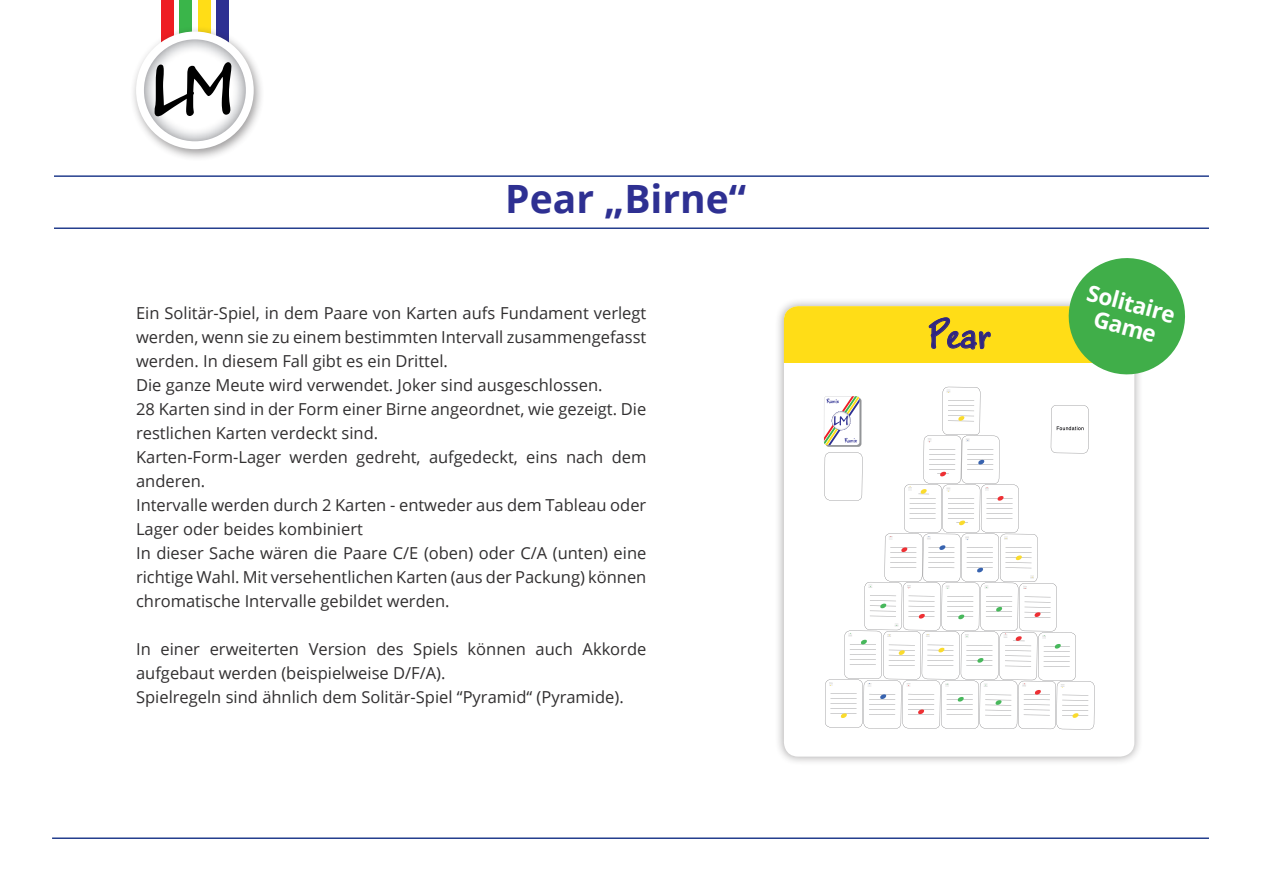
<style>
.page{position:relative;width:1263px;height:893px;background:#fff}
.page>*{position:absolute;margin:0;border:0;box-sizing:border-box;transform-origin:0 0}
.t1{font:700 39px "Open Sans";color:#2e3092}
.t2{font:700 33.6px "Jakob CTT";color:#302682}
.t3{font:700 22.5px/24px "Open Sans";color:#fff;text-align:center}
.t4{font:16.5px/24px "Open Sans";color:#312f30}
</style>
<div class="page">
<hr style="left:52px;top:837px;width:1157px;height:2px;background:#253f8e">
<hr style="left:54px;top:227px;width:1155px;height:2px;background:#253f8e">
<hr style="left:54px;top:175px;width:1155px;height:2px;background:#253f8e">
<div style="left:216px;top:0;width:13px;height:123px;background:#2e3092"></div>
<div style="left:198px;top:0;width:12px;height:123px;background:#ffdd17"></div>
<div style="left:180px;top:0;width:12px;height:123px;background:#3ab54a"></div>
<div style="left:161px;top:0;width:12px;height:123px;background:#ee1d23"></div>
<div style="left:129px;top:26px;width:136px;height:136px;background:#231f20;opacity:.45"></div>
<div style="left:136px;top:32px;width:118px;height:117px;background:#fff;border-radius:50%"></div>
<img style="left:144px;top:39px;width:102px;height:102px">
<svg style="left:155px;top:62px;width:76px;height:55px"></svg>
<div style="left:774px;top:297px;width:369px;height:468px;background:#231f20;opacity:.4"></div>
<div style="left:784px;top:306px;width:350px;height:451px;background:#fff;border-radius:14px"></div>
<div style="left:784px;top:306px;width:350px;height:56px;background:#ffdd17"></div>
<svg style="left:928px;top:317px;width:63px;height:33px"></svg>
<svg style="left:824px;top:387px;width:270px;height:342px"></svg>
<svg style="left:1062px;top:258px;width:123px;height:123px"></svg>
<h1 class="t1" style="left:505px;top:172px;width:242px">Pear „Birne”</h1>
<p class="t4" style="left:136px;top:300px;width:512px">Ein Solitär-Spiel in, dem Paare von Karten aufs Fundament verlegt</p>
<p class="t4" style="left:136px;top:324px;width:512px">werden, wenn sie zu einem bestimmten Intervall zusammengefasst</p>
<p class="t4" style="left:136px;top:348px;width:313px">werden In. diesem Fall gibt es ein Drittel.</p>
<p class="t4" style="left:136px;top:372px;width:468px">Die ganze Meute wird verwendet. Joker sind ausgeschlossen.</p>
<p class="t4" style="left:136px;top:396px;width:512px">28 Karten sind in der Form einer Birne angeordnet, wie gezeigt. Die</p>
<p class="t4" style="left:136px;top:420px;width:244px">restlichen Karten verdeckt sind.</p>
<p class="t4" style="left:612px;top:444px;width:36px">dem</p>
<p class="t4" style="left:429px;top:444px;width:90px">aufgedeckt,</p>
<p class="t4" style="left:290px;top:444px;width:60px">werden</p>
<p class="t4" style="left:356px;top:444px;width:66px">gedreht,</p>
<p class="t4" style="left:566px;top:444px;width:39px">nach</p>
<p class="t4" style="left:526px;top:444px;width:33px">eins</p>
<p class="t4" style="left:136px;top:444px;width:512px">Karten-Form-Lager<br>anderen.<br>Intervalle werden durch 2 Karten - entweder aus dem Tableau oder Lager oder beides kombiniert<br>In dieser Sache wären die Paare C E/ (oben) oder C A/ (unten) eine richtige Wahl. Mit versehentlichen Karten (aus der Packung) können chromatische Intervalle gebildet werden.</p>
<p class="t4" style="left:582px;top:636px;width:65px">Akkorde</p>
<p class="t4" style="left:376px;top:636px;width:29px">des</p>
<p class="t4" style="left:413px;top:636px;width:46px">Spiels</p>
<p class="t4" style="left:468px;top:636px;width:60px">können</p>
<p class="t4" style="left:536px;top:636px;width:39px">auch</p>
<p class="t4" style="left:160px;top:636px;width:41px">einer</p>
<p class="t4" style="left:210px;top:636px;width:91px">erweiterten</p>
<p class="t4" style="left:309px;top:636px;width:59px">Version</p>
<p class="t4" style="left:136px;top:636px;width:489px">In<br>aufgebaut werden (beispielweise D A/F/ . (<br>Spielregeln sind ähnlich dem Solitär-Spiel “Pyramid“ (Pyramide .(</p>
<h2 class="t2" style="left:929px;top:311px;width:62px">Pear</h2>
<h3 class="t3" style="left:1091px;top:280px;width:92px;rotate:15deg">Solitaire<br>Game</h3>
</div>
